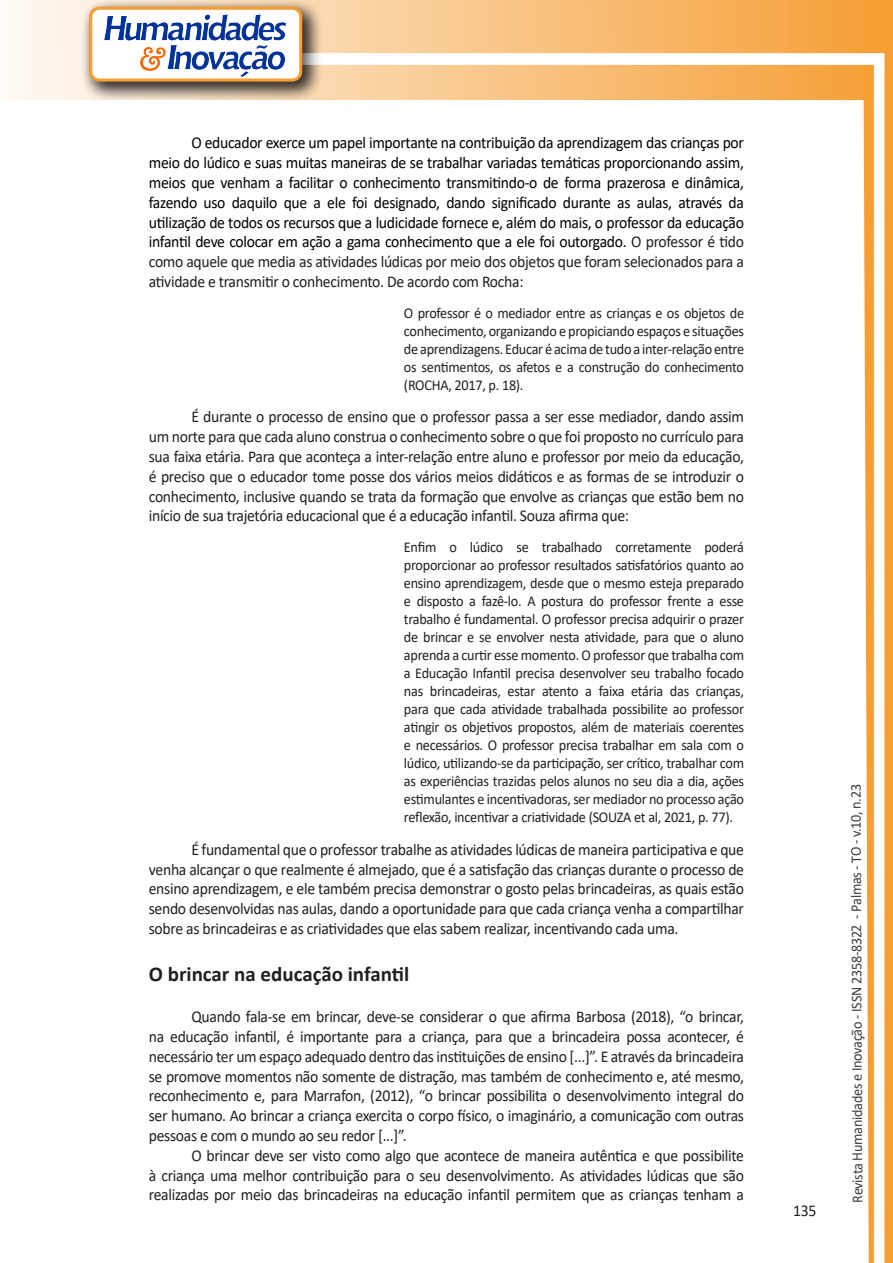
<style>
.page{position:relative;width:893px;height:1263px;background:#fff}
.page>*{position:absolute;margin:0;border:0;box-sizing:border-box;transform-origin:0 0}
.Titulo_2{font:700 21px "Calibri";color:#231f20}
.texto{font:16.5px/19.8px "Calibri";letter-spacing:-.02em;color:#231f20;text-align:justify;scale:.95 1}
.texto-2{font:16.5px/19.8px "Calibri";letter-spacing:-.02em;color:#000;text-align:justify;scale:.95 1}
.citacao{font:15px/18px "Calibri";letter-spacing:-.02em;color:#231f20;text-align:justify;scale:.95 1}
.t1{font:15px "Calibri";letter-spacing:-.025em;color:#3e3e3f;scale:.95 1}
.s1{color:#231f20}
</style>
<div class="page">
<svg style="left:5px;top:0;width:858px;height:100px;background:#f9c484"></svg>
<div style="left:302px;top:53px;width:582px;height:12px;background:#fff;border:2px solid #fff"></div>
<svg style="left:863px;top:0;width:30px;height:1263px"></svg>
<div style="left:81px;top:0;width:241px;height:102px;background:#231f20;opacity:.75"></div>
<div style="left:91px;top:8px;width:210px;height:72px;background:#fff;border-radius:9px"></div>
<img style="left:104px;top:14px;width:181px;height:62px">
<div style="left:89px;top:7px;width:213px;height:75px;border:3px solid #f69e34;border-radius:9px"></div>
<p class="texto-2" style="left:149px;top:133px;width:628px;text-indent:43px">O educador exerce um papel importante na contribuição da aprendizagem das crianças por meio do lúdico e suas muitas maneiras de se trabalhar variadas temáticas proporcionando assim, meios que venham a facilitar o conhecimento transmitindo-o de forma prazerosa e dinâmica, fazendo uso daquilo que a ele foi designado, dando significado durante as aulas, através da utilização de todos os recursos que a ludicidade fornece e, além do mais, o professor da educação infantil deve colocar em ação a gama conhecimento que a ele foi outorgado. <span class="s1">O professor é tido como aquele que media as atividades lúdicas por meio dos objetos que foram selecionados para a atividade e transmitir o conhecimento. De acordo com Rocha:</span></p>
<p class="citacao" style="left:404px;top:303px;width:360px">O professor é o mediador entre as crianças e os objetos de conhecimento, organizando e propiciando espaços e situações de aprendizagens. Educar é acima de tudo a inter-relação entre os sentimentos, os afetos e a construção do conhecimento (ROCHA, 2017, p. 18).</p>
<p class="texto" style="left:149px;top:407px;width:628px;text-indent:43px">É durante o processo de ensino que o professor passa a ser esse mediador, dando assim um norte para que cada aluno construa o conhecimento sobre o que foi proposto no currículo para sua faixa etária. Para que aconteça a inter-relação entre aluno e professor por meio da educação, é preciso que o educador tome posse dos vários meios didáticos e as formas de se introduzir o conhecimento, inclusive quando se trata da formação que envolve as crianças que estão bem no início de sua trajetória educacional que é a educação infantil. Souza afirma que:</p>
<p class="citacao" style="left:404px;top:538px;width:360px">Enfim o lúdico se trabalhado corretamente poderá proporcionar ao professor resultados satisfatórios quanto ao ensino aprendizagem, desde que o mesmo esteja preparado e disposto a fazê-lo. A postura do professor frente a esse trabalho é fundamental. O professor precisa adquirir o prazer de brincar e se envolver nesta atividade, para que o aluno aprenda a curtir esse momento. O professor que trabalha com a Educação Infantil precisa desenvolver seu trabalho focado nas brincadeiras, estar atento a faixa etária das crianças, para que cada atividade trabalhada possibilite ao professor atingir os objetivos propostos, além de materiais coerentes e necessários. O professor precisa trabalhar em sala com o lúdico, utilizando-se da participação, ser crítico, trabalhar com as experiências trazidas pelos alunos no seu dia a dia, ações estimulantes e incentivadoras, ser mediador no processo ação reflexão, incentivar a criatividade (SOUZA et al, 2021, p. 77).</p>
<p class="texto" style="left:149px;top:839px;width:628px;text-indent:43px">É fundamental que o professor trabalhe as atividades lúdicas de maneira participativa e que venha alcançar o que realmente é almejado, que é a satisfação das crianças durante o processo de ensino aprendizagem, e ele também precisa demonstrar o gosto pelas brincadeiras, as quais estão sendo desenvolvidas nas aulas, dando a oportunidade para que cada criança venha a compartilhar sobre as brincadeiras e as criatividades que elas sabem realizar, incentivando cada uma.</p>
<p class="Titulo_2" style="left:149px;top:959px;width:262px">O brincar na educação infantil</p>
<p class="texto" style="left:149px;top:1006px;width:628px;text-indent:43px">Quando fala-se em brincar, deve-se considerar o que afirma Barbosa (2018), “o brincar, na educação infantil, é importante para a criança, para que a brincadeira possa acontecer, é necessário ter um espaço adequado dentro das instituições de ensino [...]”. E através da brincadeira se promove momentos não somente de distração, mas também de conhecimento e, até mesmo, reconhecimento e, para Marrafon, (2012), “o brincar possibilita o desenvolvimento integral do ser humano. Ao brincar a criança exercita o corpo físico, o imaginário, a comunicação com outras pessoas e com o mundo ao seu redor [...]”.</p>
<p class="texto" style="left:149px;top:1145px;width:628px;text-indent:43px">O brincar deve ser visto como algo que acontece de maneira autêntica e que possibilite à criança uma melhor contribuição para o seu desenvolvimento. As atividades lúdicas que são realizadas por meio das brincadeiras na educação infantil permitem que as crianças tenham a</p>
<p class="texto" style="left:793px;top:1200px;width:26px">135</p>
<p class="t1" style="left:846px;top:1203px;width:442px;rotate:-90deg">Revista Humanidades e Inovação - ISSN 2358-8322 - Palmas - TO - v.10, n.23</p>
</div>
